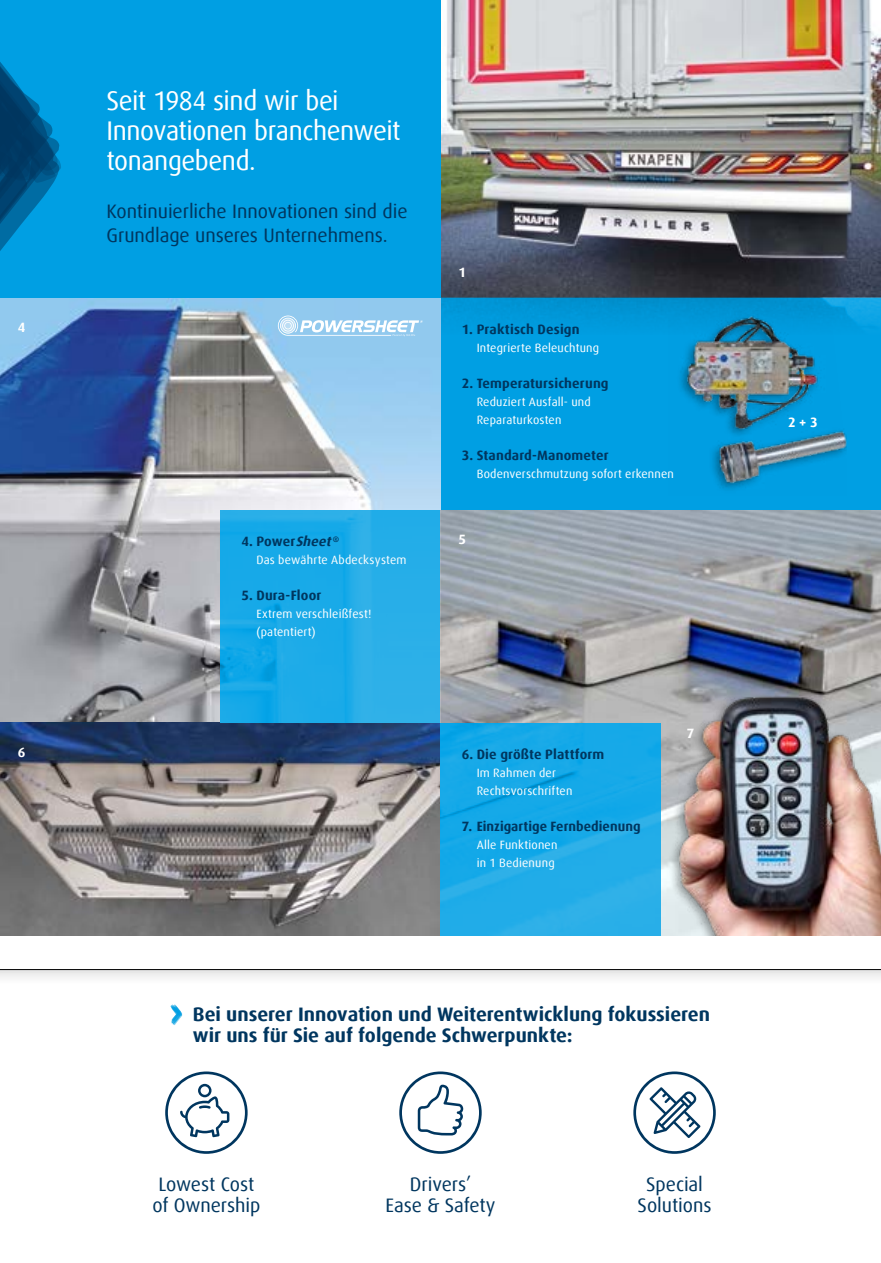
<style>
.page{position:relative;width:881px;height:1263px;background:#fff}
.page>*{position:absolute;margin:0;border:0;box-sizing:border-box;transform-origin:0 0}
.t1{font:27px/30px "Dax Offc Pro";letter-spacing:-.015em;color:#fff}
.t2{font:19.5px/21px "Dax Offc Pro";letter-spacing:-.005em;color:#00365f;text-align:center}
.t3{font:700 19.5px/21.3px "Dax Offc Pro";color:#00365f}
.t4{font:700 13.5px "Dax Offc Pro";letter-spacing:.01em;color:#00365f}
.t5{font:700 13.5px "Dax Offc Pro";color:#fff}
.t6{font:12px/18px "Dax Offc Pro";letter-spacing:.015em;color:#fff}
.s1{font-style:italic}
</style>
<div class="page">
<img style="left:440px;top:0;width:440px;height:298px">
<svg style="left:440px;top:298px;width:440px;height:212px;background:#019de0"></svg>
<img style="left:0;top:298px;width:440px;height:637px">
<img style="left:440px;top:510px;width:440px;height:425px">
<div style="left:0;top:0;width:440px;height:298px;background:#009fe3"></div>
<svg style="left:0;top:970px;width:880px;height:8px"></svg>
<hr style="left:0;top:969px;width:880px;height:1px;background:#000">
<img style="left:440px;top:723px;width:220px;height:212px">
<div style="left:668px;top:694px;width:212px;height:241px;background:#000;opacity:.35"></div>
<img style="left:675px;top:650px;width:205px;height:285px">
<img style="left:220px;top:510px;width:220px;height:213px">
<svg style="left:278px;top:316px;width:144px;height:20px"></svg>
<img style="left:668px;top:311px;width:178px;height:185px">
<svg style="left:0;top:62px;width:61px;height:273px"></svg>
<svg style="left:399px;top:1071px;width:82px;height:83px"></svg>
<svg style="left:633px;top:1071px;width:82px;height:83px"></svg>
<svg style="left:165px;top:1071px;width:82px;height:83px"></svg>
<svg style="left:170px;top:1004px;width:12px;height:21px"></svg>
<p class="t5" style="left:18px;top:318px;width:9px">4</p>
<h1 class="t1" style="left:106px;top:86px;width:296px">Seit 1984 sind wir bei<br>Innovationen branchenweit tonangebend.</h1>
<h2 class="t2" style="left:106px;top:200px;width:303px;line-height:24px;text-align:left">Kontinuierliche Innovationen sind die<br>Grundlage unseres Unternehmens.</h2>
<p class="t4" style="left:241px;top:533px;width:99px">4. Power<span class="s1">Sheet</span><sup>®</sup></p>
<p class="t6" style="left:256px;top:551px;width:151px">Das bewährte Abdecksystem</p>
<p class="t4" style="left:241px;top:587px;width:81px">5. Dura-Floor</p>
<p class="t6" style="left:256px;top:605px;width:116px">Extrem verschleißfest! (patentiert)</p>
<p class="t5" style="left:458px;top:263px;width:9px">1</p>
<p class="t4" style="left:461px;top:320px;width:119px">1. Praktisch Design</p>
<p class="t6" style="left:476px;top:339px;width:124px">Integrierte Beleuchtung</p>
<p class="t4" style="left:461px;top:374px;width:148px">2. Temperatursicherung</p>
<p class="t6" style="left:476px;top:393px;width:116px">Reduziert Ausfall- und<br>Reparaturkosten</p>
<p class="t4" style="left:461px;top:446px;width:148px">3. Standard-Manometer</p>
<p class="t6" style="left:476px;top:465px;width:199px">Bodenverschmutzung sofort erkennen</p>
<p class="t5" style="left:458px;top:531px;width:9px">5</p>
<p class="t5" style="left:18px;top:743px;width:9px">6</p>
<p class="t4" style="left:461px;top:746px;width:144px">6. Die größte Plattform</p>
<p class="t6" style="left:476px;top:764px;width:97px">Im Rahmen der<br>Rechtsvorschriften</p>
<p class="t4" style="left:461px;top:818px;width:180px">7. Einzigartige Fernbedienung</p>
<p class="t6" style="left:476px;top:836px;width:82px">Alle Funktionen in 1 Bedienung</p>
<p class="t5" style="left:686px;top:724px;width:9px">7</p>
<h2 class="t3" style="left:193px;top:1003px;width:518px">Bei unserer Innovation und Weiterentwicklung fokussieren wir uns für Sie auf folgende Schwerpunkte:</h2>
<h2 class="t2" style="left:152px;top:1174px;width:109px">Lowest Cost of Ownership</h2>
<h2 class="t2" style="left:385px;top:1174px;width:112px">Drivers’<br>Ease &amp; Safety</h2>
<h2 class="t2" style="left:637px;top:1174px;width:75px">Special<br>Solutions</h2>
<p class="t5" style="left:787px;top:414px;width:31px">2 + 3</p>
</div>
